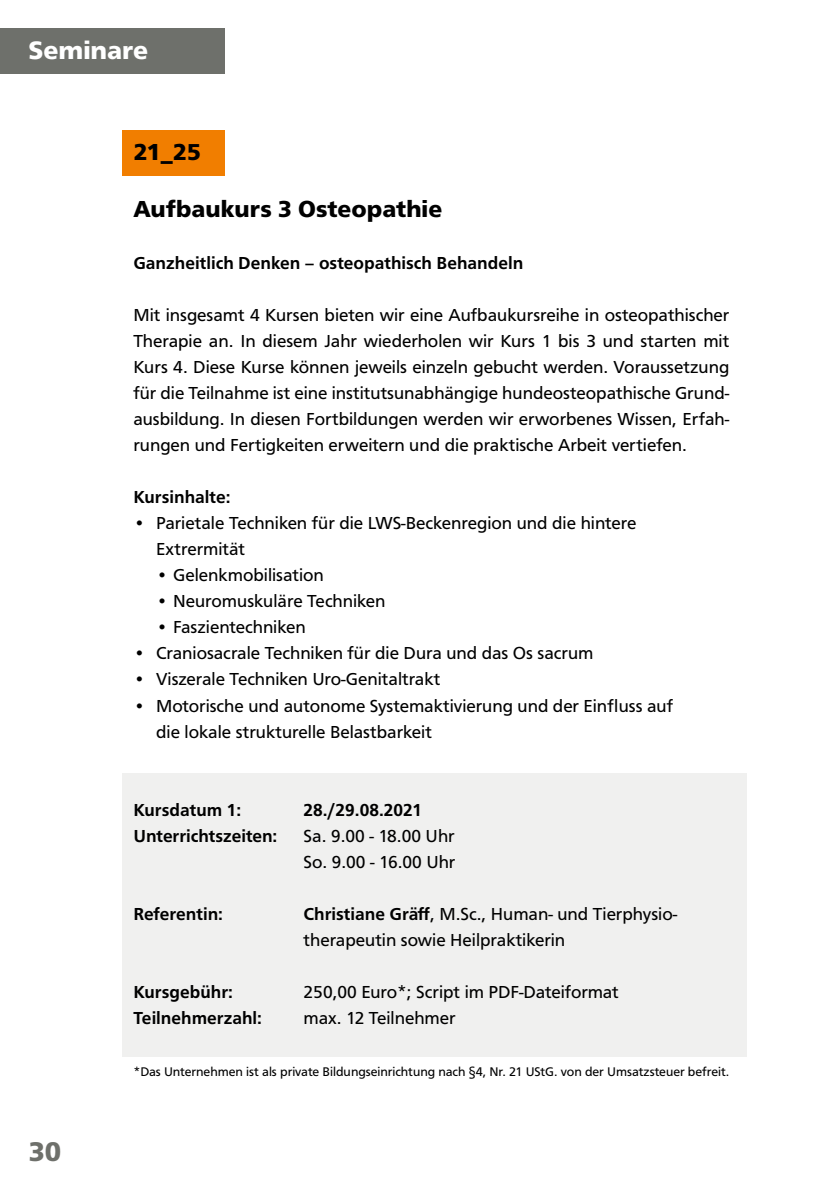
<style>
.page{position:relative;width:840px;height:1191px;background:#fff}
.page>*{position:absolute;margin:0;border:0;box-sizing:border-box;transform-origin:0 0}
.t1{font:700 28px "Front Page";color:#6e706b}
.t2{font:700 26px "Front Page";color:#fff}
.t3{font:700 24px "Front Page";color:#000}
.t4{font:18px/26px "Front Page";color:#000}
.t5{font:500 18px "Front Page";color:#000}
.t6{font:13px "Front Page";letter-spacing:-.005em;color:#000}
.s1{font-weight:500}
</style>
<div class="page">
<div style="left:0;top:28px;width:224px;height:46px;background:#6e706b"></div>
<div style="left:122px;top:130px;width:102px;height:46px;background:#f17e00"></div>
<div style="left:122px;top:772px;width:624px;height:284px;background:#f0f0ef"></div>
<h2 class="t2" style="left:28px;top:35px;width:121px">Seminare</h2>
<h3 class="t3" style="left:133px;top:138px;width:69px">21_25</h3>
<h3 class="t3" style="left:133px;top:195px;width:310px">Aufbaukurs 3 Osteopathie</h3>
<p class="t5" style="left:133px;top:253px;width:391px">Ganzheitlich Denken – osteopathisch Behandeln</p>
<p class="t4" style="left:133px;top:302px;width:597px;text-align:justify">Mit insgesamt 4 Kursen bieten wir eine Aufbaukursreihe in osteopathischer Therapie an. In diesem Jahr wiederholen wir Kurs 1 bis 3 und starten mit Kurs 4. Diese Kurse können jeweils einzeln gebucht werden. Voraussetzung für die Teilnahme ist eine institutsunabhängige hundeosteopathische Grund&shy;ausbildung. In diesen Fortbildungen werden wir erworbenes Wissen, Erfah&shy;rungen und Fertigkeiten erweitern und die praktische Arbeit vertiefen.</p>
<p class="t5" style="left:133px;top:487px;width:98px">Kursinhalte:</p>
<p class="t4" style="left:156px;top:510px;width:481px;text-indent:-23px">• Parietale Techniken für die LWS-Beckenregion und die hintere<br>Extrermität</p>
<p class="t4" style="left:156px;top:562px;width:169px">• Gelenkmobilisation</p>
<p class="t4" style="left:156px;top:588px;width:231px">• Neuromuskuläre Techniken</p>
<p class="t4" style="left:156px;top:614px;width:151px">• Faszientechniken</p>
<p class="t4" style="left:133px;top:640px;width:461px">• Craniosacrale Techniken für die Dura und das Os sacrum</p>
<p class="t4" style="left:133px;top:666px;width:308px">• Viszerale Techniken Uro-Genitaltrakt</p>
<p class="t4" style="left:156px;top:692px;width:518px;text-indent:-23px">• Motorische und autonome Systemaktivierung und der Einfluss auf die lokale strukturelle Belastbarkeit</p>
<p class="t5" style="left:133px;top:799px;width:109px">Kursdatum 1:</p>
<p class="t5" style="left:303px;top:799px;width:120px">28./29.08.2021</p>
<p class="t5" style="left:133px;top:825px;width:145px">Unterrichtszeiten:</p>
<p class="t4" style="left:303px;top:822px;width:153px">Sa. 9.00 - 18.00 Uhr<br>So. 9.00 - 16.00 Uhr</p>
<p class="t5" style="left:133px;top:903px;width:91px">Referentin:</p>
<p class="t4" style="left:303px;top:900px;width:375px"><span class="s1">Christiane Gräff</span>, M.Sc., Human- und Tierphysio&shy;therapeutin sowie Heilpraktikerin</p>
<p class="t5" style="left:133px;top:981px;width:101px">Kursgebühr:</p>
<p class="t4" style="left:303px;top:978px;width:316px">250,00 Euro*; Script im PDF-Dateiformat</p>
<p class="t5" style="left:133px;top:1007px;width:130px">Teilnehmerzahl:</p>
<p class="t4" style="left:303px;top:1004px;width:153px">max. 12 Teilnehmer</p>
<h1 class="t1" style="left:28px;top:1135px;width:34px">30</h1>
<p class="t6" style="left:133px;top:1064px;width:597px">*Das Unternehmen ist als private Bildungseinrichtung nach §4, Nr. 21 UStG. von der Umsatzsteuer befreit.</p>
</div>
